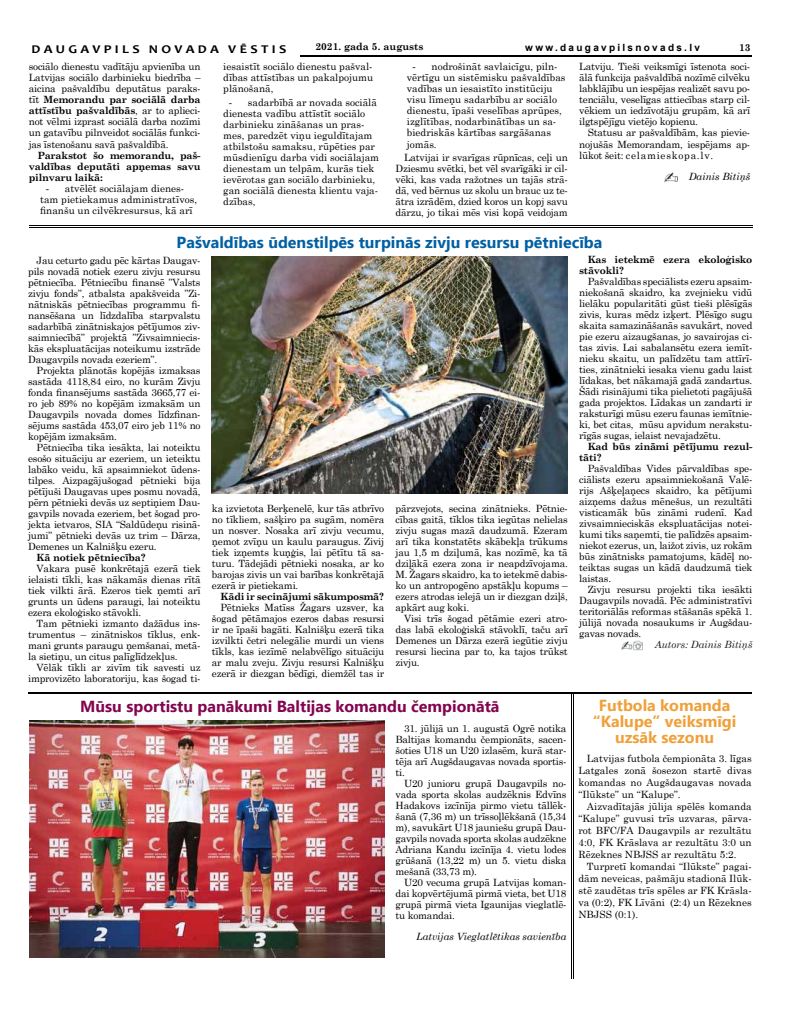
<style>
.page{position:relative;width:794px;height:1021px;background:#fff}
.page>*{position:absolute;margin:0;border:0;box-sizing:border-box;transform-origin:0 0}
.t1{font:700 16px "Ebrima";color:#005fa3}
.t2{font:700 16px "Ebrima";color:#820550}
.t3{font:700 16px/16px "Ebrima";color:#f0a03a;text-align:center}
.t4{font:700 11.9px "Candara";letter-spacing:.24em;color:#000;scale:1.18 1}
.t5{font:10px/11px "Century Schoolbook";letter-spacing:-.02em;color:#000;text-align:justify}
.t6{font:10px/11px "Century Schoolbook";color:#000}
.t7{font:700 10px/11px "Century Schoolbook";letter-spacing:-.02em;color:#000}
.t8{font:italic 10px "Century Schoolbook";color:#000}
.t9{font:700 10px "Arial";letter-spacing:.23em;color:#000}
.t10{font:italic 10px "Century Schoolbook";color:#212121}
.t11{font:700 10px "Century Schoolbook";color:#000}
.s1{font-weight:700}
.s2{font-family:"Times New Roman"}
</style>
<div class="page">
<hr style="left:300px;top:55px;width:451px;height:1px;background:#000">
<hr style="left:29px;top:225px;width:723px;height:1px;background:#000">
<hr style="left:29px;top:227px;width:723px;height:1px;background:#000">
<hr style="left:571px;top:693px;width:1px;height:285px;background:#000">
<hr style="left:573px;top:693px;width:1px;height:285px;background:#000">
<hr style="left:28px;top:692px;width:723px;height:1px;background:#000">
<hr style="left:28px;top:693px;width:723px;height:1px;background:#000">
<img style="left:212px;top:257px;width:356px;height:237px">
<img style="left:29px;top:720px;width:355px;height:237px">
<svg style="left:664px;top:172px;width:13px;height:11px"></svg>
<img style="left:621px;top:641px;width:21px;height:9px">
<p class="t4" style="left:31px;top:41px;width:217px">DAUGAVPILS NOVADA VĒSTIS</p>
<p class="t11" style="left:315px;top:43px;width:110px">2021. gada 5. augusts</p>
<p class="t9" style="left:525px;top:44px;width:176px">www.daugavpilsnovads.lv</p>
<p class="t7" style="left:739px;top:43px;width:13px">13</p>
<p class="t5" style="left:29px;top:60px;width:173px">sociālo dienestu vadītāju apvienība un Latvijas sociālo darbinieku biedrība – aicina pašvaldību deputātus paraks&shy;tīt <span class="s1">Memorandu par sociālā darba attīstību pašvaldībās</span>, ar to aplieci&shy;not vēlmi izprast sociālā darba nozīmi un gatavību pilnveidot sociālās funkci&shy;jas īstenošanu savā pašvaldībā.</p>
<p class="t7" style="left:29px;top:149px;width:173px;text-align:justify;text-indent:8px">Parakstot šo memorandu, paš&shy;valdības deputāti apņemas savu pilnvaru laikā:</p>
<p class="t6" style="left:40px;top:181px;width:158px;text-indent:6px"><span class="s2">-</span> atvēlēt sociālajam dienes&shy;tam pietiekamus administratīvos, finanšu un cilvēkresursus, kā arī</p>
<p class="t5" style="left:579px;top:60px;width:173px">Latviju. Tieši veiksmīgi īstenota soci&shy;ālā funkcija pašvaldībā nozīmē cilvēku labklājību un iespējas realizēt savu po&shy;tenciālu, veselīgas attiecības starp cil&shy;vēkiem un iedzīvotāju grupām, kā arī ilgtspējīgu vietējo kopienu.</p>
<p class="t5" style="left:579px;top:126px;width:173px;text-indent:8px">Statusu ar pašvaldībām, kas pievie&shy;nojušās Memorandam, iespējams ap&shy;lūkot šeit: celamieskopa.lv.</p>
<p class="t8" style="left:689px;top:169px;width:63px">Dainis Bitiņš</p>
<p class="t5" style="left:223px;top:60px;width:151px">iesaistīt sociālo dienestu pašval&shy;dības attīstības un pakalpojumu plānošanā,</p>
<p class="t6" style="left:223px;top:96px;width:157px;text-indent:6px"><span class="s2">-</span> sadarbībā ar novada sociālā dienesta vadību attīstīt sociālo darbinieku zināšanas un pras&shy;mes, paredzēt viņu ieguldītajam atbilstošu samaksu, rūpēties par mūsdienīgu darba vidi sociālajam dienestam un telpām, kurās tiek ievērotas gan sociālo darbinieku, gan sociālā dienesta klientu vaja&shy;dzības,</p>
<p class="t6" style="left:407px;top:60px;width:160px;text-indent:6px"><span class="s2">-</span> nodrošināt savlaicīgu, piln&shy;vērtīgu un sistēmisku pašvaldības vadības un iesaistīto institūciju visu līmeņu sadarbību ar sociālo dienestu, īpaši veselības aprūpes, izglītības, nodarbinātības un sa&shy;biedriskās kārtības sargāšanas jomās.</p>
<p class="t5" style="left:395px;top:151px;width:174px;text-indent:8px">Latvijai ir svarīgas rūpnīcas, ceļi un Dziesmu svētki, bet vēl svarīgāki ir cil&shy;vēki, kas vada ražotnes un tajās strā&shy;dā, ved bērnus uz skolu un brauc uz te&shy;ātra izrādēm, dzied koros un kopj savu dārzu, jo tikai mēs visi kopā veidojam</p>
<h1 class="t1" style="left:177px;top:229px;width:427px">Pašvaldības ūdenstilpēs turpinās zivju resursu pētniecība</h1>
<p class="t5" style="left:28px;top:254px;width:174px;text-indent:8px">Jau ceturto gadu pēc kārtas Daugav&shy;pils novadā notiek ezeru zivju resursu pētniecība. Pētniecību finansē ”Valsts zivju fonds”, atbalsta apakšveida ”Zi&shy;nātniskās pētniecības programmu fi&shy;nansēšana un līdzdalība starpvalstu sadarbībā zinātniskajos pētījumos ziv&shy;saimniecībā” projektā ”Zivsaimniecis&shy;kās ekspluatācijas noteikumu izstrāde Daugavpils novada ezeriem”.</p>
<p class="t5" style="left:28px;top:364px;width:174px;text-indent:8px">Projekta plānotās kopējās izmaksas sastāda 4118,84 eiro, no kurām Zivju fonda finansējums sastāda 3665,77 ei&shy;ro jeb 89% no kopējām izmaksām un Daugavpils novada domes līdzfinan&shy;sējums sastāda 453,07 eiro jeb 11% no kopējām izmaksām.</p>
<p class="t5" style="left:28px;top:441px;width:174px;text-indent:8px">Pētniecība tika iesākta, lai noteiktu esošo situāciju ar ezeriem, un ieteiktu labāko veidu, kā apsaimniekot ūdens&shy;tilpes. Aizpagājušogad pētnieki bija pētījuši Daugavas upes posmu novadā, pērn pētnieki devās uz septiņiem Dau&shy;gavpils novada ezeriem, bet šogad pro&shy;jekta ietvaros, SIA “Saldūdeņu risinā&shy;jumi” pētnieki devās uz trim – Dārza, Demenes un Kalnišķu ezeru.</p>
<p class="t7" style="left:37px;top:551px;width:111px">Kā notiek pētniecība?</p>
<p class="t5" style="left:28px;top:562px;width:174px;text-indent:8px">Vakara pusē konkrētajā ezerā tiek ielaisti tīkli, kas nākamās dienas rītā tiek vilkti ārā. Ezeros tiek ņemti arī grunts un ūdens paraugi, lai noteiktu ezera ekoloģisko stāvokli.</p>
<p class="t5" style="left:28px;top:617px;width:174px;text-indent:8px">Tam pētnieki izmanto dažādus ins&shy;trumentus – zinātniskos tīklus, enk&shy;mani grunts paraugu ņemšanai, metā&shy;la sietiņu, un citus palīglīdzekļus.</p>
<p class="t5" style="left:28px;top:661px;width:174px;text-align:right">Vēlāk tīkli ar zivīm tik savesti uz improvizēto laboratoriju, kas šogad ti-</p>
<p class="t7" style="left:579px;top:253px;width:175px;text-indent:8px">Kas ietekmē ezera ekoloģisko stāvokli?</p>
<p class="t5" style="left:579px;top:274px;width:175px;text-indent:8px">Pašvaldības speciālists ezeru apsaim&shy;niekošanā skaidro, ka zvejnieku vidū lielāku popularitāti gūst tieši plēsīgās zivis, kuras mēdz izķert. Plēsīgo sugu skaita samazināšanās savukārt, noved pie ezeru aizaugšanas, jo savairojas ci&shy;tas zivis. Lai sabalansētu ezera iemīt&shy;nieku skaitu, un palīdzētu tam attīrī&shy;ties, zinātnieki iesaka vienu gadu laist līdakas, bet nākamajā gadā zandartus.<br>Šādi risinājumi tika pielietoti pagājušā gada projektos. Līdakas un zandarti ir raksturīgi mūsu ezeru faunas iemītnie&shy;ki, bet citas, mūsu apvidum nerakstu&shy;rīgās sugas, ielaist nevajadzētu.</p>
<p class="t7" style="left:579px;top:440px;width:175px;text-indent:8px">Kad būs zināmi pētījumu rezul&shy;tāti?</p>
<p class="t5" style="left:579px;top:461px;width:175px;text-indent:8px">Pašvaldības Vides pārvaldības spe&shy;ciālists ezeru apsaimniekošanā Valē&shy;rijs Ašķeļaņecs skaidro, ka pētījumi aizņems dažus mēnešus, un rezultāti visticamāk būs zināmi rudenī. Kad zivsaimnieciskās ekspluatācijas notei&shy;kumi tiks saņemti, tie palīdzēs apsaim&shy;niekot ezerus, un, laižot zivis, uz rokām būs zinātnisks pamatojums, kādēļ no&shy;teiktas sugas un kādā daudzumā tiek laistas.</p>
<p class="t5" style="left:579px;top:582px;width:175px;text-indent:8px">Zivju resursu projekti tika iesākti Daugavpils novadā. Pēc administratīvi teritoriālās reformas stāšanās spēkā 1. jūlijā novada nosaukums ir Augšdau&shy;gavas novads.</p>
<p class="t10" style="left:655px;top:636px;width:99px">Autors: Dainis Bitiņš</p>
<p class="t5" style="left:395px;top:502px;width:174px">pārzvejots, secina zinātnieks. Pētnie&shy;cības gaitā, tīklos tika iegūtas nelielas zivju sugas mazā daudzumā. Ezeram arī tika konstatēts skābekļa trūkums jau 1,5 m dziļumā, kas nozīmē, ka tā dziļākā ezera zona ir neapdzīvojama.<br>M. Žagars skaidro, ka to ietekmē dabis&shy;ko un antropogēno apstākļu kopums – ezers atrodas ielejā un ir diezgan dziļš, apkārt aug koki.</p>
<p class="t5" style="left:395px;top:612px;width:174px;text-indent:8px">Visi trīs šogad pētāmie ezeri atro&shy;das labā ekoloģiskā stāvoklī, taču arī Demenes un Dārza ezerā iegūtie zivju resursi liecina par to, ka tajos trūkst zivju.</p>
<p class="t5" style="left:212px;top:502px;width:174px">ka izvietota Berķenelē, kur tās atbrīvo no tīkliem, sašķiro pa sugām, nomēra un nosver. Nosaka arī zivju vecumu, ņemot zvīņu un kaulu paraugus. Zivij tiek izņemts kuņģis, lai pētītu tā sa&shy;turu. Tādejādi pētnieki nosaka, ar ko barojas zivis un vai barības konkrētajā ezerā ir pietiekami.</p>
<p class="t7" style="left:220px;top:590px;width:165px">Kādi ir secinājumi sākumposmā?</p>
<p class="t5" style="left:212px;top:601px;width:174px;text-indent:8px">Pētnieks Matīss Žagars uzsver, ka šogad pētāmajos ezeros dabas resursi ir ne īpaši bagāti. Kalnišķu ezerā tika izvilkti četri nelegālie murdi un viens tīkls, kas iezīmē nelabvēlīgo situāciju ar malu zveju. Zivju resursi Kalnišķu ezerā ir diezgan bēdīgi, diemžēl tas ir</p>
<h1 class="t2" style="left:80px;top:694px;width:421px">Mūsu sportistu panākumi Baltijas komandu čempionātā</h1>
<p class="t5" style="left:395px;top:722px;width:172px;text-indent:8px">31. jūlijā un 1. augustā Ogrē notika Baltijas komandu čempionāts, sacen&shy;šoties U18 un U20 izlasēm, kurā star&shy;tēja arī Augšdaugavas novada sportis&shy;ti.</p>
<p class="t5" style="left:395px;top:777px;width:172px;text-indent:8px">U20 junioru grupā Daugavpils no&shy;vada sporta skolas audzēknis Edvīns Hadakovs izcīnīja pirmo vietu tāllēk&shy;šanā (7,36 m) un trīssoļlēkšanā (15,34 m), savukārt U18 jauniešu grupā Dau&shy;gavpils novada sporta skolas audzēkne Adriana Kandu izcīnīja 4. vietu lodes grūšanā (13,22 m) un 5. vietu diska mešanā (33,73 m).</p>
<p class="t5" style="left:395px;top:876px;width:172px;text-indent:8px">U20 vecuma grupā Latvijas koman&shy;dai kopvērtējumā pirmā vieta, bet U18 grupā pirmā vieta Igaunijas vieglatlē&shy;tu komandai.</p>
<p class="t8" style="left:416px;top:929px;width:152px">Latvijas Vieglatlētikas savienība</p>
<h1 class="t3" style="left:593px;top:696px;width:145px">Futbola komanda “Kalupe” veiksmīgi uzsāk sezonu</h1>
<p class="t5" style="left:578px;top:751px;width:175px;line-height:12px;text-indent:8px">Latvijas futbola čempionāta 3. līgas Latgales zonā šosezon startē divas komandas no Augšdaugavas novada “Ilūkste” un “Kalupe”.</p>
<p class="t5" style="left:578px;top:799px;width:175px;line-height:12px;text-indent:8px">Aizvadītajās jūlija spēlēs komanda “Kalupe” guvusi trīs uzvaras, pārva&shy;rot BFC/FA Daugavpils ar rezultātu 4:0, FK Krāslava ar rezultātu 3:0 un Rēzeknes NBJSS ar rezultātu 5:2.</p>
<p class="t5" style="left:578px;top:859px;width:175px;line-height:12px;text-indent:8px">Turpretī komandai “Ilūkste” pagai&shy;dām neveicas, pašmāju stadionā Ilūk&shy;stē zaudētas trīs spēles ar FK Krāsla&shy;va (0:2), FK Līvāni (2:4) un Rēzeknes NBJSS (0:1).</p>
</div>
